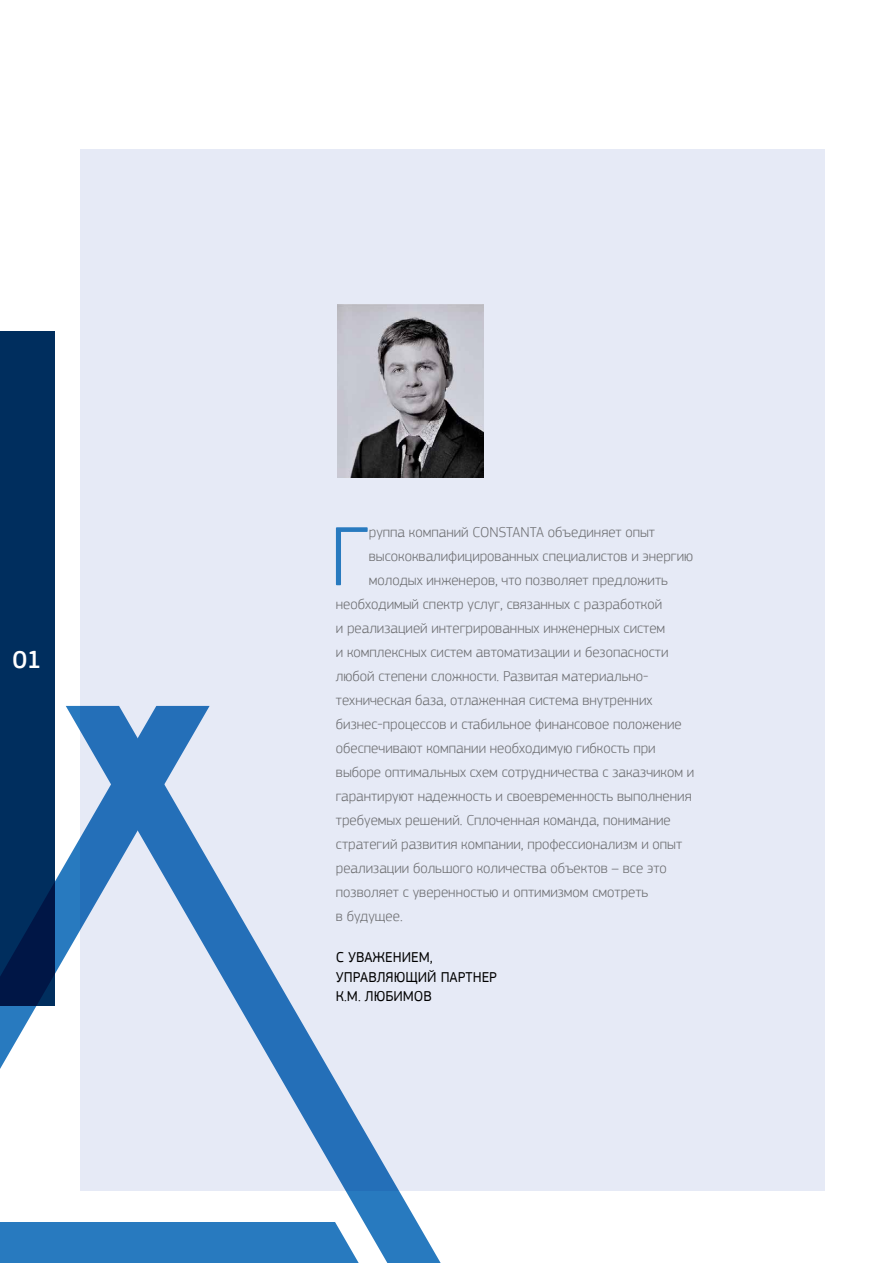
<style>
.page{position:relative;width:893px;height:1263px;background:#fff}
.page>*{position:absolute;margin:0;border:0;box-sizing:border-box;transform-origin:0 0}
.t1{font:300 87.45px "PF Square Sans Pro";color:#287abf}
.t2{font:500 25.5px "PF Square Sans Pro";color:#fff}
.t3{font:300 15px "PF Square Sans Pro";color:#6d6e71}
.t4{font:15px/19.5px "PF Square Sans Pro";color:#000}
</style>
<div class="page">
<div style="left:81px;top:149px;width:744px;height:1042px;background:#e6eaf6"></div>
<img style="left:337px;top:305px;width:146px;height:172px">
<div style="left:0;top:332px;width:54px;height:674px;background:#002e5e"></div>
<svg style="left:80px;top:863px;width:361px;height:400px"></svg>
<svg style="left:0;top:706px;width:210px;height:412px"></svg>
<div style="left:0;top:1222px;width:362px;height:41px;background:#287abf"></div>
<h2 class="t2" style="left:12px;top:645px;width:31px">01</h2>
<h1 class="t1" style="left:329px;top:505px;width:41px">Г</h1>
<p class="t3" style="left:369px;top:523px;width:288px">руппа компаний CONSTANTA объединяет опыт</p>
<p class="t3" style="left:369px;top:547px;width:326px">высококвалифицированных специалистов и энергию</p>
<p class="t3" style="left:369px;top:571px;width:301px">молодых инженеров, что позволяет предложить</p>
<p class="t3" style="left:336px;top:595px;width:328px">необходимый спектр услуг, связанных с разработкой</p>
<p class="t3" style="left:336px;top:619px;width:331px">и реализацией интегрированных инженерных систем</p>
<p class="t3" style="left:336px;top:643px;width:334px">и комплексных систем автоматизации и безопасности</p>
<p class="t3" style="left:336px;top:667px;width:314px">любой степени сложности. Развитая материально-</p>
<p class="t3" style="left:336px;top:691px;width:318px">техническая база, отлаженная система внутренних</p>
<p class="t3" style="left:336px;top:715px;width:347px">бизнес-процессов и стабильное финансовое положение</p>
<p class="t3" style="left:336px;top:739px;width:321px">обеспечивают компании необходимую гибкость при</p>
<p class="t3" style="left:336px;top:763px;width:360px">выборе оптимальных схем сотрудничества с заказчиком и</p>
<p class="t3" style="left:336px;top:787px;width:357px">гарантируют надежность и своевременность выполнения</p>
<p class="t3" style="left:336px;top:811px;width:336px">требуемых решений. Сплоченная команда, понимание</p>
<p class="t3" style="left:336px;top:835px;width:348px">стратегий развития компании, профессионализм и опыт</p>
<p class="t3" style="left:336px;top:859px;width:332px">реализации большого количества объектов – все это</p>
<p class="t3" style="left:336px;top:883px;width:314px">позволяет с уверенностью и оптимизмом смотреть</p>
<p class="t3" style="left:336px;top:907px;width:68px">в будущее.</p>
<p class="t4" style="left:336px;top:947px;width:163px">С УВАЖЕНИЕМ,<br>УПРАВЛЯЮЩИЙ ПАРТНЕР<br>К.М. ЛЮБИМОВ</p>
</div>
